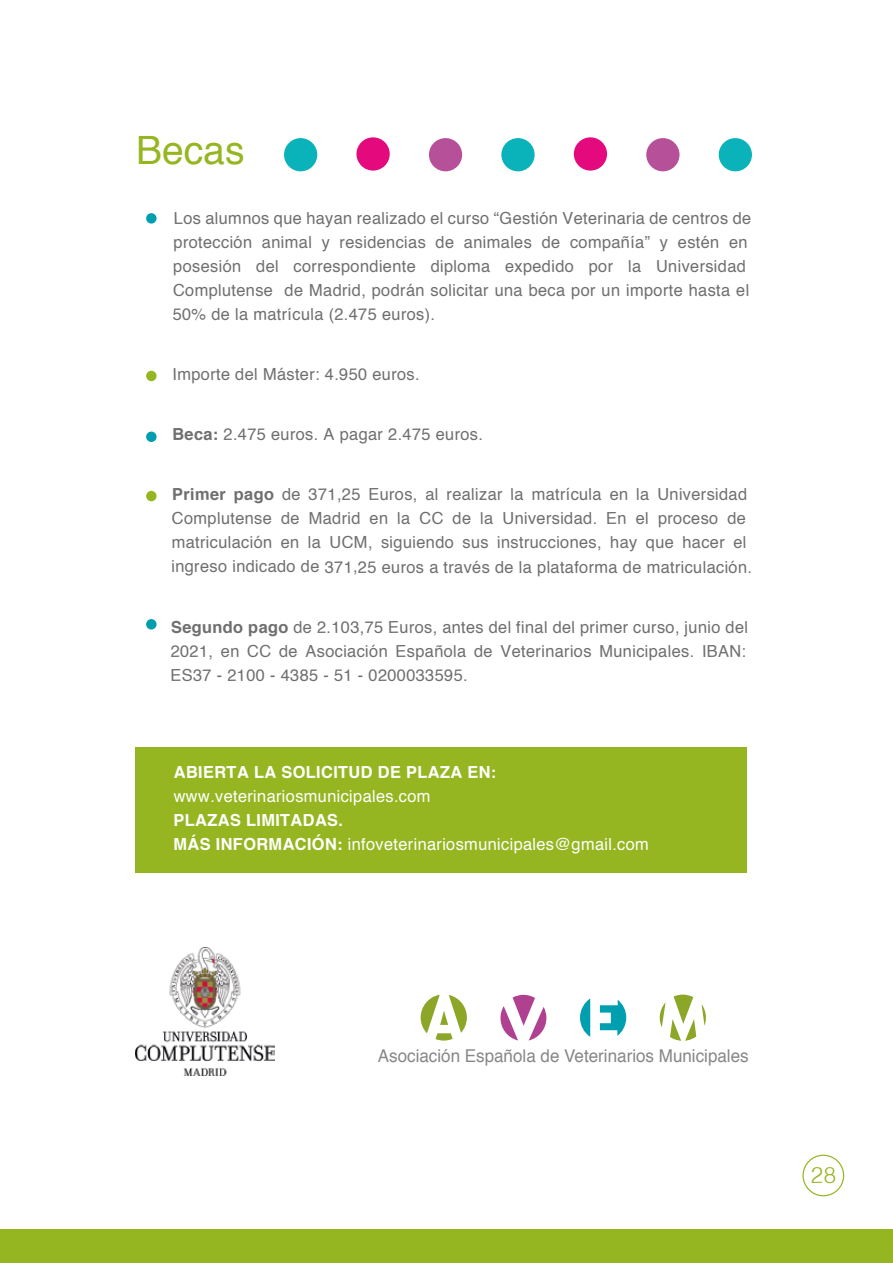
<style>
.page{position:relative;width:893px;height:1263px;background:#fff}
.page>*{position:absolute;margin:0;border:0;box-sizing:border-box;transform-origin:0 0}
.t1{font:39px "Helvetica";color:#95b621}
.t2{font:17.7px "Helvetica";color:#878787}
.t3{font:16.5px/24px "Helvetica";color:#706f6f}
.t4{font:16.5px/28px "Helvetica";color:#fff}
.t5{font:700 16.5px "Helvetica";color:#fff}
.s1{font-weight:700}
</style>
<div class="page">
<div style="left:0;top:1229px;width:893px;height:34px;background:#95b621"></div>
<div style="left:802px;top:1155px;width:42px;height:41px;border:1px solid #95b621;border-radius:50%"></div>
<div style="left:574px;top:137px;width:33px;height:34px;background:#e5097e;border-radius:50%"></div>
<div style="left:646px;top:138px;width:33px;height:33px;background:#b65199;border-radius:50%"></div>
<div style="left:719px;top:138px;width:33px;height:33px;background:#0ab3ba;border-radius:50%"></div>
<div style="left:356px;top:137px;width:34px;height:34px;background:#e5097e;border-radius:50%"></div>
<div style="left:429px;top:138px;width:33px;height:33px;background:#b65199;border-radius:50%"></div>
<div style="left:501px;top:138px;width:34px;height:33px;background:#0ab3ba;border-radius:50%"></div>
<div style="left:284px;top:138px;width:33px;height:33px;background:#0ab3ba;border-radius:50%"></div>
<div style="left:146px;top:213px;width:11px;height:11px;background:#009faf;border-radius:50%"></div>
<div style="left:146px;top:432px;width:11px;height:10px;background:#009faf;border-radius:50%"></div>
<div style="left:146px;top:619px;width:11px;height:10px;background:#009faf;border-radius:50%"></div>
<div style="left:146px;top:371px;width:11px;height:10px;background:#95b621;border-radius:50%"></div>
<div style="left:146px;top:491px;width:11px;height:10px;background:#95b621;border-radius:50%"></div>
<div style="left:135px;top:747px;width:612px;height:126px;background:#95b621"></div>
<svg style="left:500px;top:995px;width:46px;height:45px"></svg>
<svg style="left:600px;top:1000px;width:26px;height:36px"></svg>
<svg style="left:580px;top:998px;width:10px;height:39px"></svg>
<svg style="left:702px;top:1005px;width:4px;height:21px"></svg>
<svg style="left:660px;top:994px;width:36px;height:47px"></svg>
<svg style="left:421px;top:995px;width:46px;height:45px"></svg>
<img style="left:135px;top:948px;width:140px;height:128px">
<h1 class="t1" style="left:136px;top:120px;width:110px">Becas</h1>
<p class="t3" style="left:172px;top:212px;width:581px;rotate:-1deg">Los alumnos que hayan realizado el curso “Gestión Veterinaria de centros de protección animal y residencias de animales de compañía” y estén en posesión del correspondiente diploma expedido por la Universidad Complutense de Madrid, podrán solicitar una beca por un importe hasta el</p>
<p class="t3" style="left:172px;top:305px;width:264px;rotate:-1deg">50% de la matrícula (2.475 euros).</p>
<p class="t3" style="left:172px;top:365px;width:249px;rotate:-1deg">Importe del Máster: 4.950 euros.</p>
<p class="t3" style="left:172px;top:426px;width:312px;rotate:-1deg"><sup>Beca:</sup> 2.475 euros. A pagar 2.475 euros.</p>
<p class="t3" style="left:170px;top:489px;width:582px;rotate:-1deg"><sup>Primer</sup> <sup>pago</sup> de 371,25 Euros, al realizar la matrícula en la Universidad Complutense de Madrid en la CC de la Universidad. En el proceso de matriculación en la UCM, siguiendo sus instrucciones, hay que hacer el ingreso indicado de 371,25 euros a través de la plataforma de matriculación.</p>
<p class="t3" style="left:170px;top:622px;width:579px;line-height:23.2px;rotate:-1deg"><sup>Segundo</sup> <sup>pago</sup> de 2.103,75 Euros, antes del final del primer curso, junio del<br>2021, en CC de Asociación Española de Veterinarios Municipales. IBAN:</p>
<p class="t3" style="left:170px;top:666px;width:299px;rotate:-1deg">ES37 - 2100 - 4385 - 51 - 0200033595.</p>
<p class="t5" style="left:174px;top:761px;width:324px;rotate:-1deg">ABIERTA LA SOLICITUD DE PLAZA EN:</p>
<p class="t4" style="left:173px;top:785px;width:258px;rotate:-1deg">www.veterinariosmunicipales.com</p>
<p class="t4" style="left:173px;top:808px;width:477px;rotate:-1deg"><span class="s1">PLAZAS LIMITADAS.<br></span><sup>MÁS</sup> <sup>INFORMACIÓN:</sup> infoveterinariosmunicipales@gmail.com</p>
<p class="t2" style="left:378px;top:1042px;width:372px">Asociación Española de Veterinarios Municipales</p>
</div>
